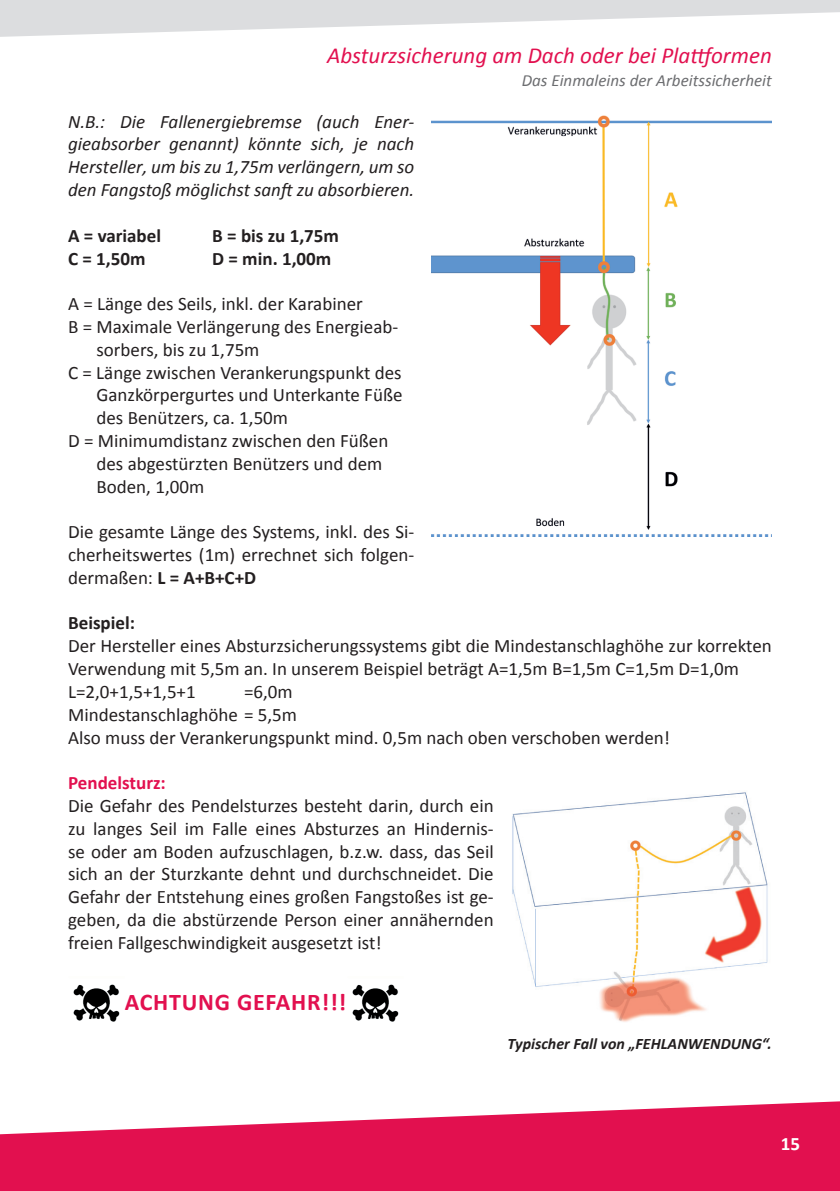
<style>
.page{position:relative;width:840px;height:1191px;background:#fff}
.page>*{position:absolute;margin:0;border:0;box-sizing:border-box;transform-origin:0 0}
.t1{font:700 24px "Calibri";letter-spacing:.03em;color:#e2104f}
.t2{font:italic 23px "Calibri";color:#e2104f}
.t3{font:19px/22.8px "Calibri";color:#231f20;text-align:justify}
.t4{font:italic 19px/22.8px "Calibri";color:#231f20;text-align:justify}
.t5{font:700 19px "Calibri";color:#231f20}
.t6{font:700 19px "Calibri";color:#e2104f}
.t7{font:700 19px "Calibri";color:#fff}
.t8{font:italic 17px "Calibri";color:#6c6d70}
.t9{font:italic 700 16px "Calibri";color:#231f20}
.s1{font-weight:700}
</style>
<div class="page">
<svg style="left:0;top:1101px;width:839px;height:90px;fill:#e2104f"></svg>
<svg style="left:0;top:0;width:839px;height:37px;fill:#dcdddf"></svg>
<img style="left:73px;top:984px;width:47px;height:38px">
<img style="left:352px;top:984px;width:47px;height:38px">
<img style="left:512px;top:792px;width:256px;height:230px">
<img style="left:431px;top:115px;width:340px;height:422px">
<p class="t2" style="left:327px;top:41px;width:446px">Absturzsicherung am Dach oder bei Plattformen</p>
<p class="t8" style="left:521px;top:70px;width:251px">Das Einmaleins der Arbeitssicherheit</p>
<p class="t4" style="left:68px;top:109px;width:347px">N.B.: Die Fallenergiebremse (auch Ener&shy;gieabsorber genannt) könnte sich, je nach Hersteller, um bis zu 1,75m verlängern, um so den Fangstoß möglichst sanft zu absorbieren.</p>
<p class="t5" style="left:68px;top:224px;width:94px">A = variabel</p>
<p class="t5" style="left:212px;top:224px;width:128px">B = bis zu 1,75m</p>
<p class="t5" style="left:68px;top:246px;width:79px">C = 1,50m</p>
<p class="t5" style="left:212px;top:246px;width:120px">D = min. 1,00m</p>
<p class="t3" style="left:68px;top:291px;width:296px">A = Länge des Seils, inkl. der Karabiner</p>
<p class="t3" style="left:68px;top:314px;width:331px">B = Maximale Verlängerung des Energieab-</p>
<p class="t3" style="left:96px;top:337px;width:164px">sorbers, bis zu 1,75m</p>
<p class="t3" style="left:68px;top:360px;width:335px">C = Länge zwischen Verankerungspunkt des</p>
<p class="t3" style="left:96px;top:383px;width:307px">Ganzkörpergurtes und Unterkante Füße</p>
<p class="t3" style="left:96px;top:405px;width:193px">des Benützers, ca. 1,50m</p>
<p class="t3" style="left:68px;top:428px;width:321px">D = Minimumdistanz zwischen den Füßen</p>
<p class="t3" style="left:96px;top:451px;width:287px">des abgestürzten Benützers und dem</p>
<p class="t3" style="left:96px;top:474px;width:109px">Boden, 1,00m</p>
<p class="t3" style="left:68px;top:519px;width:347px">Die gesamte Länge des Systems, inkl. des Si&shy;cherheitswertes (1m) errechnet sich folgen&shy;dermaßen: <span class="s1">L = A+B+C+D</span></p>
<p class="t5" style="left:68px;top:611px;width:68px">Beispiel:</p>
<p class="t3" style="left:68px;top:633px;width:704px;text-align:left">Der Hersteller eines Absturzsicherungssystems gibt die Mindestanschlaghöhe zur korrekten<br>Verwendung mit 5,5m an. In unserem Beispiel beträgt A=1,5m B=1,5m C=1,5m D=1,0m<br>L=2,0+1,5+1,5+1</p>
<p class="t3" style="left:68px;top:679px;width:603px;text-align:left;text-indent:176px">=6,0m<br>Mindestanschlaghöhe = 5,5m<br>Also muss der Verankerungspunkt mind. 0,5m nach oben verschoben werden!</p>
<p class="t6" style="left:68px;top:771px;width:99px">Pendelsturz:</p>
<p class="t3" style="left:68px;top:793px;width:427px">Die Gefahr des Pendelsturzes besteht darin, durch ein zu langes Seil im Falle eines Absturzes an Hindernis&shy;se oder am Boden aufzuschlagen, b.z.w. dass, das Seil sich an der Sturzkante dehnt und durchschneidet. Die Gefahr der Entstehung eines großen Fangstoßes ist ge&shy;geben, da die abstürzende Person einer annähernden freien Fallgeschwindigkeit ausgesetzt ist!</p>
<p class="t1" style="left:125px;top:987px;width:223px">ACHTUNG GEFAHR!!!</p>
<p class="t9" style="left:507px;top:1033px;width:265px">Typischer Fall von „FEHLANWENDUNG“.</p>
<p class="t7" style="left:780px;top:1131px;width:21px">15</p>
</div>
